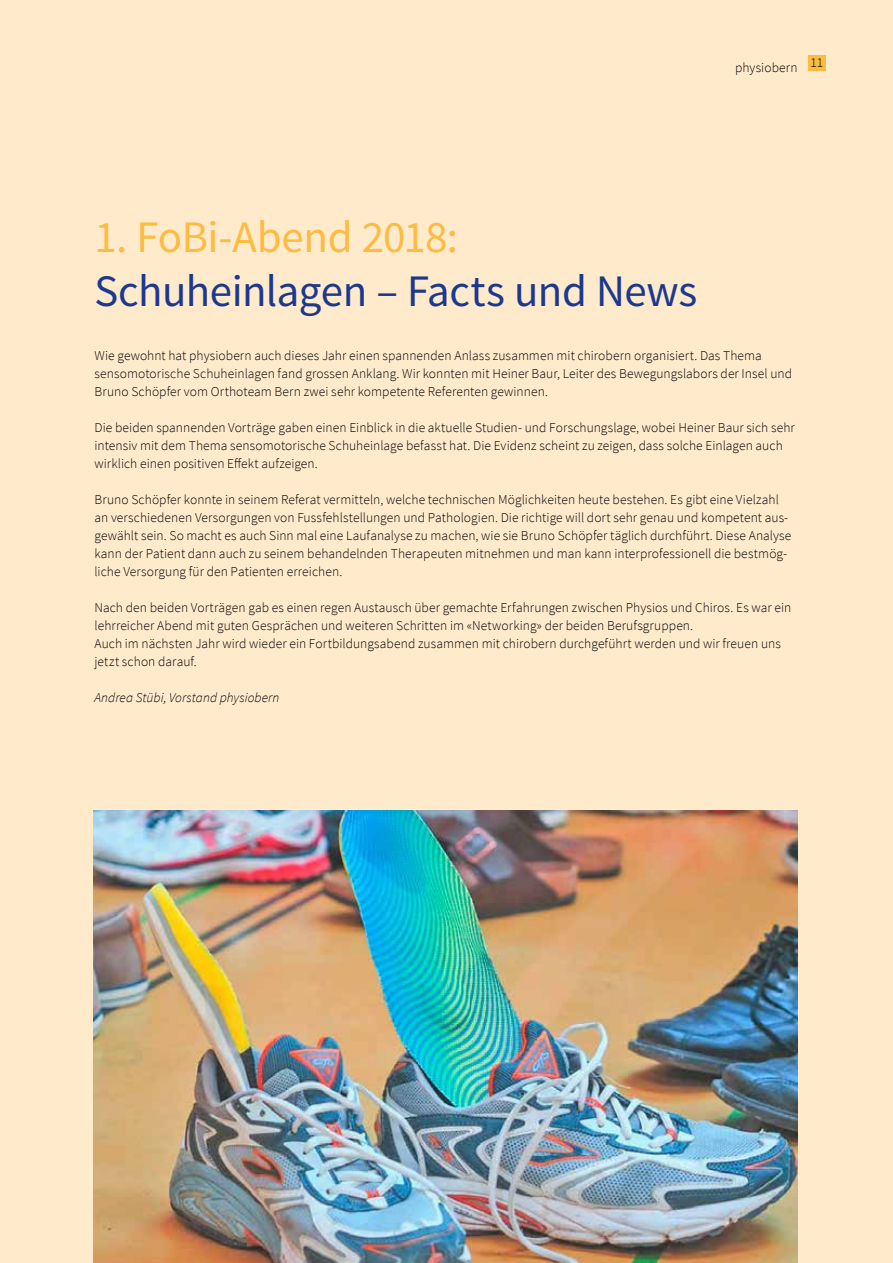
<style>
.page{position:relative;width:893px;height:1263px;background:#ffebcc}
.page>*{position:absolute;margin:0;border:0;box-sizing:border-box;transform-origin:0 0}
.t1{font:45px "Source Sans Pro";letter-spacing:-.01em;color:#1c388f}
.t2{font:45px "Source Sans Pro";letter-spacing:-.01em;color:#fbbc41}
.t3{font:300 13.5px/18px "Source Sans Pro";letter-spacing:.005em;color:#000}
.t4{font:italic 300 13.5px "Source Sans Pro";letter-spacing:.005em;color:#000}
</style>
<div class="page">
<img style="left:94px;top:810px;width:703px;height:453px">
<div style="left:808px;top:55px;width:17px;height:15px;background:#fbbc41"></div>
<p class="t3" style="left:735px;top:59px;width:90px">physiobern 11</p>
<h1 class="t2" style="left:94px;top:209px;width:365px">1. FoBi-Abend 2018:</h1>
<h1 class="t1" style="left:94px;top:263px;width:604px">Schuheinlagen – Facts und News</h1>
<p class="t3" style="left:94px;top:347px;width:699px">Wie gewohnt hat physiobern auch dieses Jahr einen spannenden Anlass zusammen mit chirobern organisiert. Das Thema sensomotorische Schuheinlagen fand grossen Anklang. Wir konnten mit Heiner Baur, Leiter des Bewegungslabors der Insel und<br>Bruno Schöpfer vom Orthoteam Bern zwei sehr kompetente Referenten gewinnen.</p>
<p class="t3" style="left:94px;top:419px;width:702px">Die beiden spannenden Vorträge gaben einen Einblick in die aktuelle Studien- und Forschungslage, wobei Heiner Baur sich sehr intensiv mit dem Thema sensomotorische Schuheinlage befasst hat. Die Evidenz scheint zu zeigen, dass solche Einlagen auch wirklich einen positiven Effekt aufzeigen.</p>
<p class="t3" style="left:94px;top:491px;width:698px">Bruno Schöpfer konnte in seinem Referat vermitteln, welche technischen Möglichkeiten heute bestehen. Es gibt eine Vielzahl an verschiedenen Versorgungen von Fussfehlstellungen und Pathologien. Die richtige will dort sehr genau und kompetent aus&shy;gewählt sein. So macht es auch Sinn mal eine Laufanalyse zu machen, wie sie Bruno Schöpfer täglich durchführt. Diese Analyse kann der Patient dann auch zu seinem behandelnden Therapeuten mitnehmen und man kann interprofessionell die bestmög&shy;liche Versorgung für den Patienten erreichen.</p>
<p class="t3" style="left:94px;top:599px;width:698px">Nach den beiden Vorträgen gab es einen regen Austausch über gemachte Erfahrungen zwischen Physios und Chiros. Es war ein lehrreicher Abend mit guten Gesprächen und weiteren Schritten im «Networking» der beiden Berufsgruppen.<br>Auch im nächsten Jahr wird wieder ein Fortbildungsabend zusammen mit chirobern durchgeführt werden und wir freuen uns jetzt schon darauf.</p>
<p class="t4" style="left:94px;top:689px;width:187px">Andrea Stübi, Vorstand physiobern</p>
</div>
